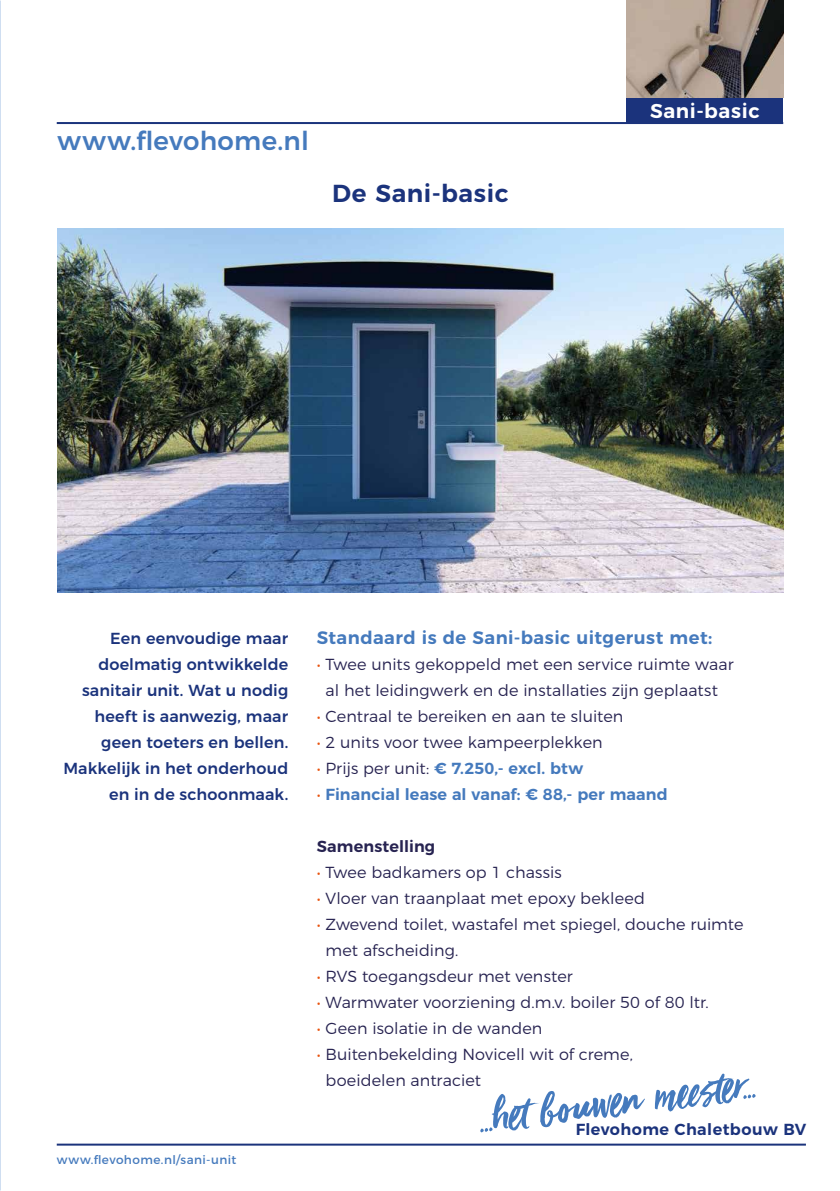
<style>
.page{position:relative;width:840px;height:1191px;background:#fff}
.page>*{position:absolute;margin:0;border:0;box-sizing:border-box;transform-origin:0 0}
.t1{font:47.8px "Viva Beautiful Pro";color:#457abd}
.t2{font:500 26px "Montserrat";letter-spacing:.01em;color:#457abd}
.t3{font:600 24.6px "Montserrat";letter-spacing:.025em;color:#1b337c}
.t4{font:600 20px "Montserrat";letter-spacing:.03em;color:#fff}
.t5{font:600 18px "Montserrat";letter-spacing:.025em;color:#457abd}
.t6{font:300 16px/26px "Montserrat";letter-spacing:.005em;color:#272351}
.t7{font:500 16px/26px "Montserrat";letter-spacing:.005em;color:#1b337c;text-align:right}
.t8{font:600 16px "Montserrat";letter-spacing:.005em;color:#457abd}
.t9{font:600 16px "Montserrat";letter-spacing:.025em;color:#1b337c}
.t10{font:600 16px "Montserrat";letter-spacing:.01em;color:#272351}
.t11{font:12px "Montserrat";letter-spacing:.035em;color:#457abd}
.s1{color:#e9530e}
.s2{font-weight:300;color:#e9530e}
.s3{font-weight:300;color:#272351}
</style>
<div class="page">
<img style="left:626px;top:0;width:156px;height:98px">
<div style="left:626px;top:98px;width:156px;height:25px;background:#1b337c"></div>
<hr style="left:57px;top:122px;width:725px;height:2px;background:#1b337c">
<img style="left:57px;top:228px;width:725px;height:364px">
<hr style="left:57px;top:1143px;width:748px;height:2px;background:#1b337c">
<h2 class="t2" style="left:57px;top:120px;width:253px">www.flevohome.nl</h2>
<h3 class="t3" style="left:332px;top:173px;width:178px">De Sani-basic</h3>
<p class="t4" style="left:649px;top:95px;width:111px">Sani-basic</p>
<p class="t7" style="left:110px;top:624px;width:179px">Een eenvoudige maar</p>
<p class="t5" style="left:316px;top:623px;width:397px">Standaard is de Sani-basic uitgerust met:</p>
<p class="t7" style="left:63px;top:650px;width:226px">doelmatig ontwikkelde sanitair unit. Wat u nodig heeft is aanwezig, maar geen toeters en bellen.<br>Makkelijk in het onderhoud en in de schoonmaak.</p>
<p class="t6" style="left:316px;top:650px;width:418px;text-align:center"><span class="s1">•</span> Twee units gekoppeld met een service ruimte waar al het leidingwerk en de installaties zijn geplaatst</p>
<p class="t6" style="left:316px;top:702px;width:308px"><span class="s1">•</span> Centraal te bereiken en aan te sluiten</p>
<p class="t6" style="left:316px;top:728px;width:287px"><span class="s1">•</span> 2 units voor twee kampeerplekken</p>
<p class="t8" style="left:316px;top:755px;width:268px"><span class="s2">•</span> <span class="s3">Prijs per unit:</span> € 7.250,- excl. btw</p>
<p class="t8" style="left:316px;top:781px;width:352px"><span class="s2">•</span> Financial lease al vanaf: € 88,- per maand</p>
<p class="t10" style="left:316px;top:833px;width:120px">Samenstelling</p>
<p class="t6" style="left:316px;top:858px;width:246px"><span class="s1">•</span> Twee badkamers op 1 chassis</p>
<p class="t6" style="left:316px;top:884px;width:329px"><span class="s1">•</span> Vloer van traanplaat met epoxy bekleed</p>
<p class="t6" style="left:325px;top:910px;width:419px;text-indent:-9px"><span class="s1">•</span> Zwevend toilet, wastafel met spiegel, douche ruimte met afscheiding.</p>
<p class="t6" style="left:316px;top:962px;width:257px"><span class="s1">•</span> RVS toegangsdeur met venster</p>
<p class="t6" style="left:316px;top:988px;width:393px"><span class="s1">•</span> Warmwater voorziening d.m.v. boiler 50 of 80 ltr.</p>
<p class="t6" style="left:316px;top:1014px;width:227px"><span class="s1">•</span> Geen isolatie in de wanden</p>
<p class="t6" style="left:325px;top:1040px;width:308px;text-indent:-9px"><span class="s1">•</span> Buitenbekelding Novicell wit of creme, boeidelen antraciet</p>
<h1 class="t1" style="left:474px;top:1086px;width:281px;rotate:-7deg">...het bouwen mee ster...</h1>
<p class="t9" style="left:575px;top:1116px;width:232px">Flevohome Chaletbouw BV</p>
<p class="t11" style="left:57px;top:1150px;width:181px">www.flevohome.nl/sani-unit</p>
</div>
